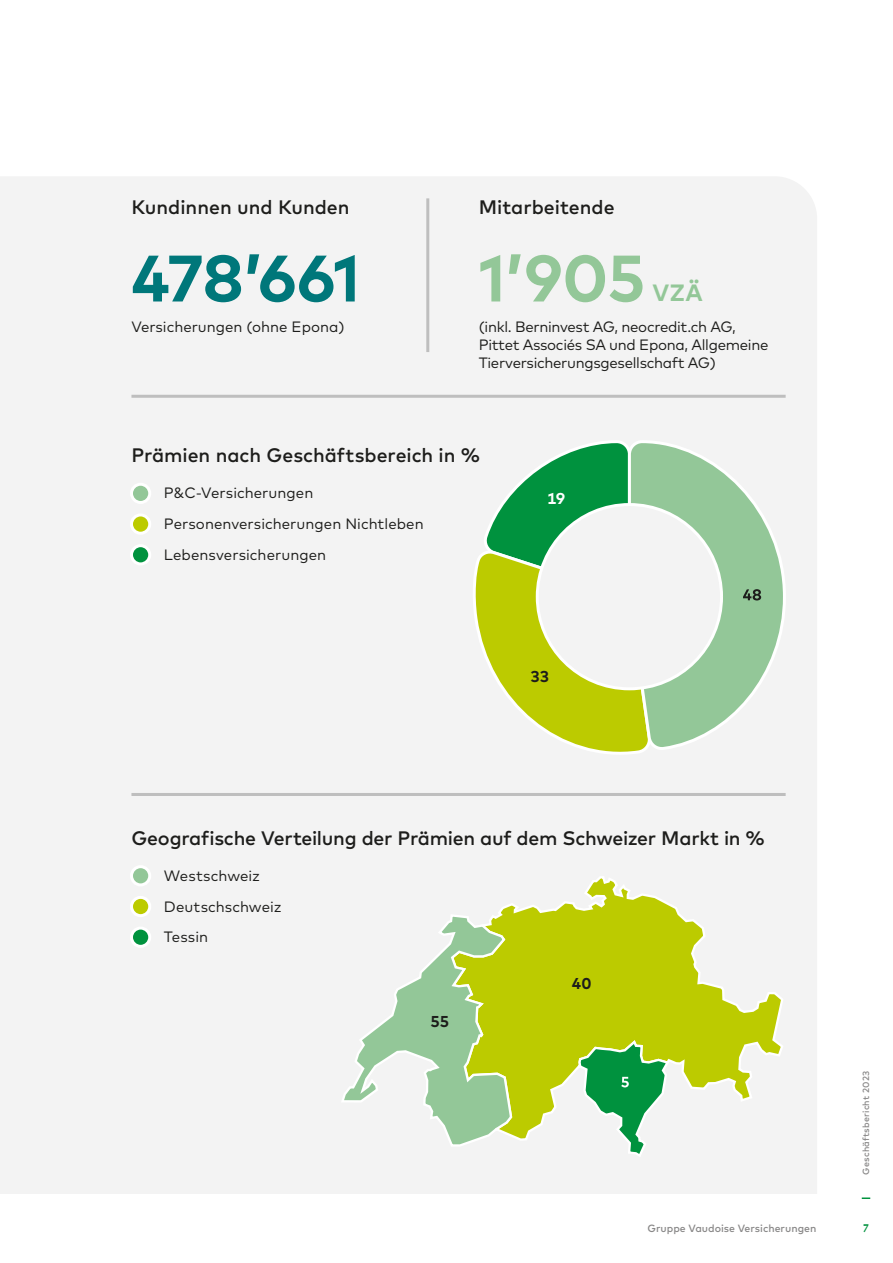
<style>
.page{position:relative;width:893px;height:1263px;background:#fff}
.page>*{position:absolute;margin:0;border:0;box-sizing:border-box;transform-origin:0 0}
.t1{font:700 65.55px "Mark Pro";color:#00777a}
.t2{font:700 65.55px "Mark Pro";color:#93c798}
.t3{font:700 23.55px "Mark Pro";color:#93c798}
.t4{font:500 19.5px "Mark Pro";letter-spacing:-.005em;color:#1d1d1b}
.t5{font:700 15.75px "Mark Pro";color:#1d1d1b}
.t6{font:700 15.75px "Mark Pro";color:#fff}
.t7{font:15px/30.8px "Mark Pro";letter-spacing:-.005em;color:#1d1d1b}
.t8{font:500 10.5px "Mark Pro";color:#898888}
.t9{font:700 10.5px "Fedra Serif B Pro";color:#00923e}
.t10{font:500 9px "Mark Pro";letter-spacing:.02em;color:#898888}
</style>
<div class="page">
<svg style="left:862px;top:1197px;width:8px;height:2px"></svg>
<div style="left:0;top:177px;width:817px;height:1017px;background:#f3f3f3"></div>
<svg style="left:469px;top:439px;width:185px;height:327px"></svg>
<svg style="left:626px;top:439px;width:161px;height:314px"></svg>
<div style="left:536px;top:503px;width:187px;height:187px;background:#f3f3f3;border:3px solid #fff;border-radius:50%"></div>
<svg style="left:743px;top:589px;width:18px;height:11px"></svg>
<svg style="left:449px;top:875px;width:336px;height:267px"></svg>
<svg style="left:339px;top:913px;width:174px;height:235px"></svg>
<svg style="left:577px;top:1038px;width:94px;height:121px"></svg>
<hr style="left:131px;top:395px;width:655px;height:3px;background:#bebebe">
<hr style="left:131px;top:793px;width:655px;height:3px;background:#bebebe">
<hr style="left:426px;top:198px;width:3px;height:154px;background:#bebebe">
<div style="left:131px;top:484px;width:19px;height:18px;background:#93c798;border-radius:50%"></div>
<div style="left:130px;top:483px;width:21px;height:21px;border:3px solid #fff;border-radius:50%"></div>
<div style="left:131px;top:867px;width:19px;height:18px;background:#93c798;border-radius:50%"></div>
<div style="left:130px;top:865px;width:21px;height:21px;border:3px solid #fff;border-radius:50%"></div>
<div style="left:131px;top:515px;width:19px;height:18px;background:#bccb00;border-radius:50%"></div>
<div style="left:130px;top:513px;width:21px;height:22px;border:3px solid #fff;border-radius:50%"></div>
<div style="left:131px;top:897px;width:19px;height:19px;background:#bccb00;border-radius:50%"></div>
<div style="left:130px;top:896px;width:21px;height:21px;border:3px solid #fff;border-radius:50%"></div>
<div style="left:131px;top:546px;width:19px;height:18px;background:#00923e;border-radius:50%"></div>
<div style="left:130px;top:544px;width:21px;height:21px;border:3px solid #fff;border-radius:50%"></div>
<div style="left:131px;top:928px;width:19px;height:18px;background:#00923e;border-radius:50%"></div>
<div style="left:130px;top:926px;width:21px;height:22px;border:3px solid #fff;border-radius:50%"></div>
<h3 class="t4" style="left:131px;top:192px;width:220px">Kundinnen und Kunden</h3>
<h3 class="t4" style="left:479px;top:192px;width:137px">Mitarbeitende</h3>
<h1 class="t1" style="left:131px;top:228px;width:230px">478’661</h1>
<h1 class="t2" style="left:479px;top:228px;width:168px">1’905</h1>
<h2 class="t3" style="left:652px;top:275px;width:52px">VZÄ</h2>
<p class="t7" style="left:131px;top:310px;width:215px">Versicherungen (ohne Epona)</p>
<p class="t7" style="left:479px;top:316px;width:291px;line-height:18px">(inkl. Berninvest AG, neocredit.ch AG,<br>Pittet Associés SA und Epona, Allgemeine<br>Tierversicherungsgesellschaft AG)</p>
<h3 class="t4" style="left:131px;top:441px;width:350px">Prämien nach Geschäftsbereich in %</h3>
<p class="t7" style="left:164px;top:476px;width:261px">P&amp;C-Versicherungen<br>Personenversicherungen Nichtleben<br>Lebensversicherungen</p>
<p class="t6" style="left:547px;top:487px;width:20px">19</p>
<p class="t5" style="left:530px;top:665px;width:20px">33</p>
<h3 class="t4" style="left:131px;top:823px;width:635px">Geografische Verteilung der Prämien auf dem Schweizer Markt in %</h3>
<p class="t7" style="left:164px;top:859px;width:119px">Westschweiz<br>Deutschschweiz<br>Tessin</p>
<p class="t5" style="left:431px;top:1010px;width:20px">55</p>
<p class="t5" style="left:572px;top:971px;width:21px">40</p>
<p class="t10" style="left:859px;top:1174px;width:105px;rotate:-90deg">Geschäftsbericht 2023</p>
<p class="t8" style="left:647px;top:1220px;width:170px">Gruppe Vaudoise Versicherungen</p>
<p class="t9" style="left:863px;top:1222px;width:7px">7</p>
</div>
